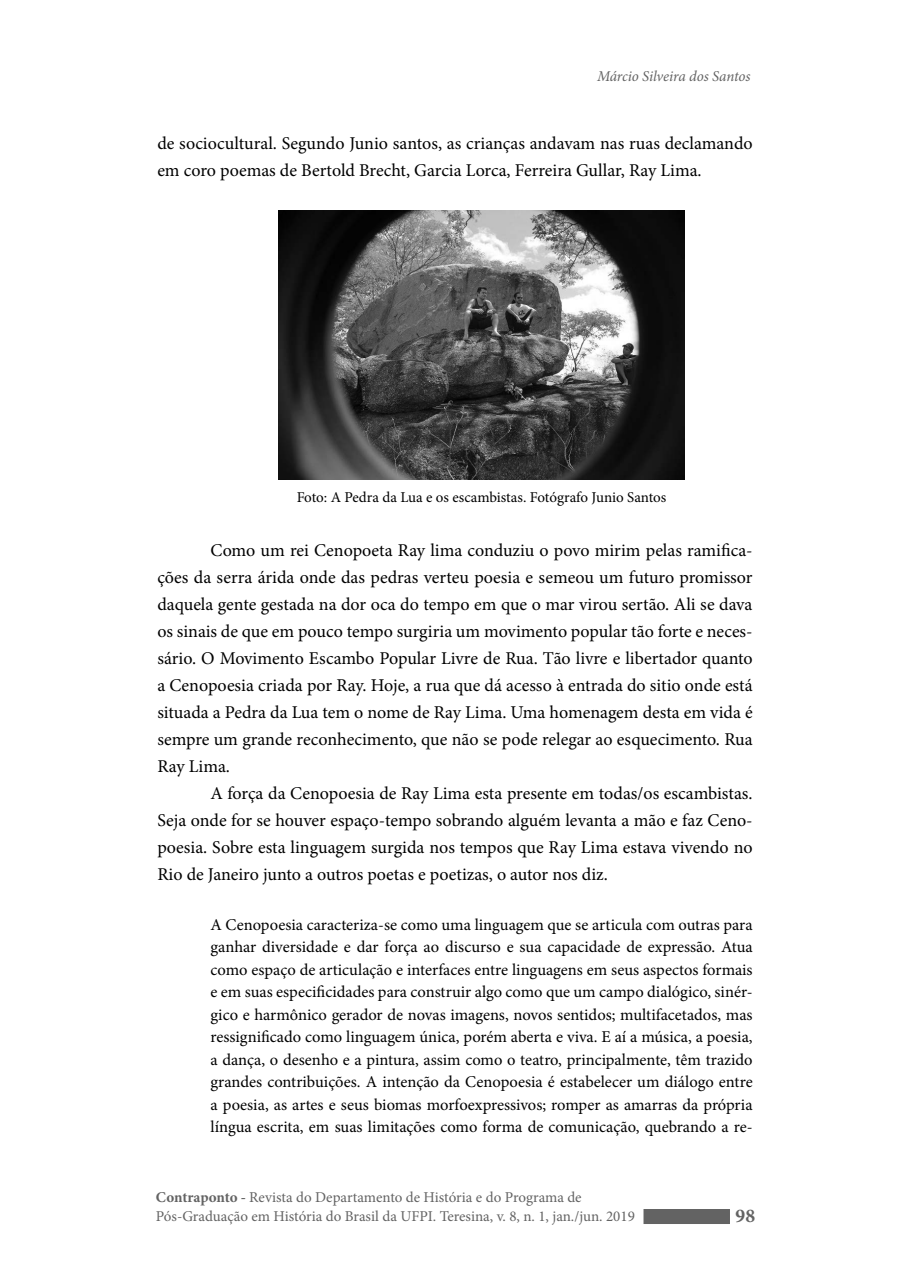
<style>
.page{position:relative;width:910px;height:1280px;background:#fff}
.page>*{position:absolute;margin:0;border:0;box-sizing:border-box;transform-origin:0 0}
.t1{font:700 19.5px "Minion Pro";color:#636363}
.t2{font:18px/27px "Minion Pro";color:#000;text-align:justify}
.t3{font:16.5px/22.5px "Minion Pro";color:#000;text-align:justify}
.t4{font:15px/19.5px "Minion Pro";color:#636363}
.t5{font:15px "Minion Pro";letter-spacing:-.005em;color:#000}
.t6{font:italic 15px "Minion Pro";letter-spacing:-.01em;color:#636363}
.s1{font-weight:700}
</style>
<div class="page">
<div style="left:643px;top:1209px;width:87px;height:15px;background:#636363"></div>
<img style="left:279px;top:211px;width:405px;height:269px">
<p class="t6" style="left:597px;top:66px;width:155px">Márcio Silveira dos Santos</p>
<p class="t2" style="left:157px;top:130px;width:597px">de sociocultural. Segundo Junio santos, as crianças andavam nas ruas declamando em coro poemas de Bertold Brecht, Garcia Lorca, Ferreira Gullar, Ray Lima.</p>
<p class="t5" style="left:297px;top:487px;width:371px">Foto: A Pedra da Lua e os escambistas. Fotógrafo Junio Santos</p>
<p class="t2" style="left:157px;top:537px;width:597px;text-indent:53px">Como um rei Cenopoeta Ray lima conduziu o povo mirim pelas ramifica&shy;ções da serra árida onde das pedras verteu poesia e semeou um futuro promissor daquela gente gestada na dor oca do tempo em que o mar virou sertão. Ali se dava os sinais de que em pouco tempo surgiria um movimento popular tão forte e neces&shy;sário. O Movimento Escambo Popular Livre de Rua. Tão livre e libertador quanto a Cenopoesia criada por Ray. Hoje, a rua que dá acesso à entrada do sitio onde está situada a Pedra da Lua tem o nome de Ray Lima. Uma homenagem desta em vida é sempre um grande reconhecimento, que não se pode relegar ao esquecimento. Rua Ray Lima.</p>
<p class="t2" style="left:157px;top:780px;width:597px;text-indent:53px">A força da Cenopoesia de Ray Lima esta presente em todas/os escambistas.<br>Seja onde for se houver espaço-tempo sobrando alguém levanta a mão e faz Ceno&shy;poesia. Sobre esta linguagem surgida nos tempos que Ray Lima estava vivendo no Rio de Janeiro junto a outros poetas e poetizas, o autor nos diz.</p>
<p class="t3" style="left:210px;top:913px;width:544px">A Cenopoesia caracteriza-se como uma linguagem que se articula com outras para ganhar diversidade e dar força ao discurso e sua capacidade de expressão. Atua como espaço de articulação e interfaces entre linguagens em seus aspectos formais e em suas especificidades para construir algo como que um campo dialógico, sinér&shy;gico e harmônico gerador de novas imagens, novos sentidos; multifacetados, mas ressignificado como linguagem única, porém aberta e viva. E aí a música, a poesia, a dança, o desenho e a pintura, assim como o teatro, principalmente, têm trazido grandes contribuições. A intenção da Cenopoesia é estabelecer um diálogo entre a poesia, as artes e seus biomas morfoexpressivos; romper as amarras da própria língua escrita, em suas limitações como forma de comunicação, quebrando a re-</p>
<p class="t4" style="left:156px;top:1187px;width:480px"><span class="s1">Contraponto -</span> Revista do Departamento de História e do Programa de<br>Pós-Graduação em História do Brasil da UFPI. Teresina, v. 8, n. 1, jan./jun. 2019</p>
<p class="t1" style="left:736px;top:1202px;width:21px">98</p>
</div>
